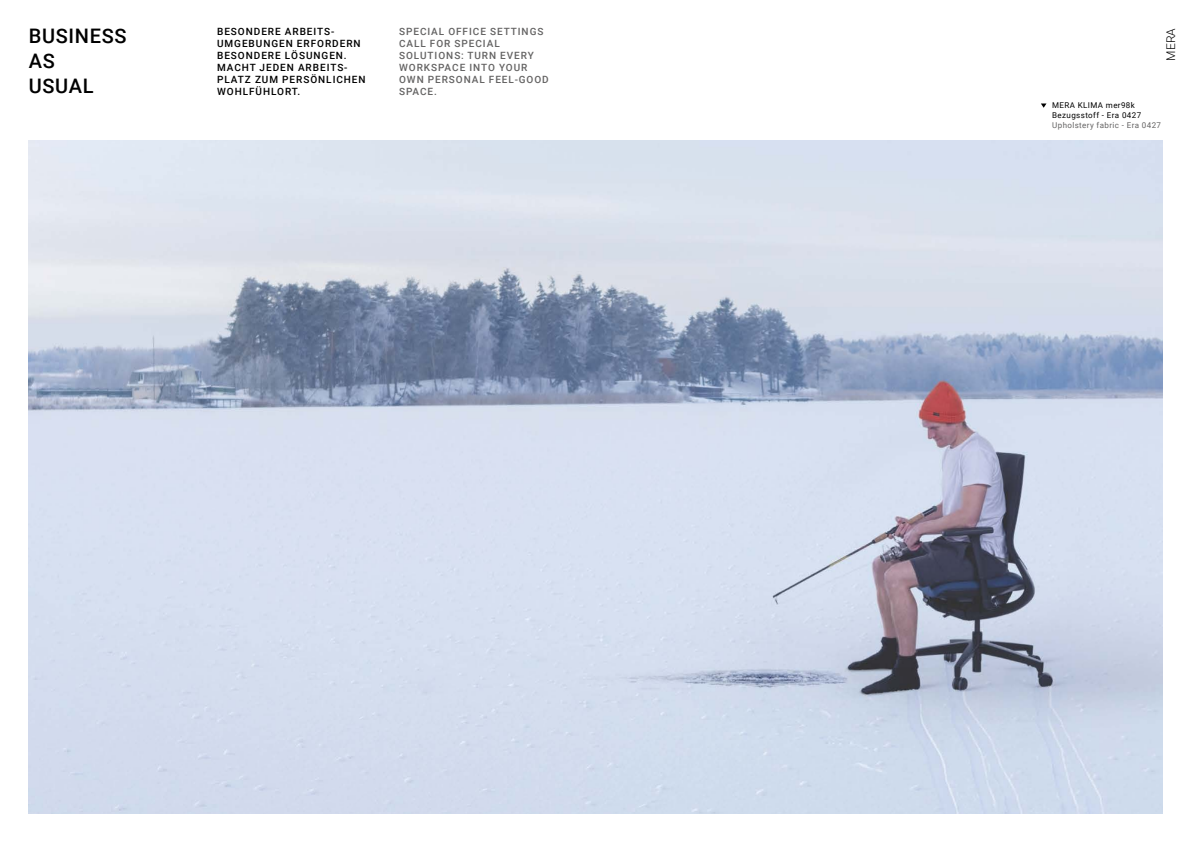
<style>
.page{position:relative;width:1191px;height:842px;background:#fff}
.page>*{position:absolute;margin:0;border:0;box-sizing:border-box;transform-origin:0 0}
.t1{font:500 20px/25px "Roboto";letter-spacing:.035em;color:#000}
.t2{font:300 12px "Roboto";color:#000}
.t3{font:500 10px/12px "Roboto";letter-spacing:.095em;color:#000}
.t4{font:500 10px/12px "Roboto";letter-spacing:.095em;color:#646363}
.t5{font:8px/10px "Roboto";letter-spacing:.05em;color:#000}
.t6{font:8px "Roboto";letter-spacing:.05em;color:#646363}
</style>
<div class="page">
<img style="left:28px;top:141px;width:1134px;height:673px">
<svg style="left:1041px;top:103px;width:5px;height:5px"></svg>
<h1 class="t1" style="left:29px;top:22px;width:99px">BUSINESS<br>AS<br>USUAL</h1>
<p class="t3" style="left:217px;top:25px;width:150px">BESONDERE ARBEITS-<br>UMGEBUNGEN ERFORDERN<br>BESONDERE LÖSUNGEN.<br>MACHT JEDEN ARBEITS-<br>PLATZ ZUM PERSÖNLICHEN<br>WOHLFÜHLORT.</p>
<p class="t4" style="left:399px;top:25px;width:151px">SPECIAL OFFICE SETTINGS<br>CALL FOR SPECIAL<br>SOLUTIONS: TURN EVERY<br>WORKSPACE INTO YOUR<br>OWN PERSONAL FEEL-GOOD<br>SPACE.</p>
<p class="t2" style="left:1162px;top:61px;width:34px;rotate:-90deg">MERA</p>
<p class="t5" style="left:1052px;top:100px;width:90px">MERA KLIMA mer98k<br>Bezugsstoff - Era 0427</p>
<p class="t6" style="left:1052px;top:119px;width:110px">Upholstery fabric - Era 0427</p>
</div>
